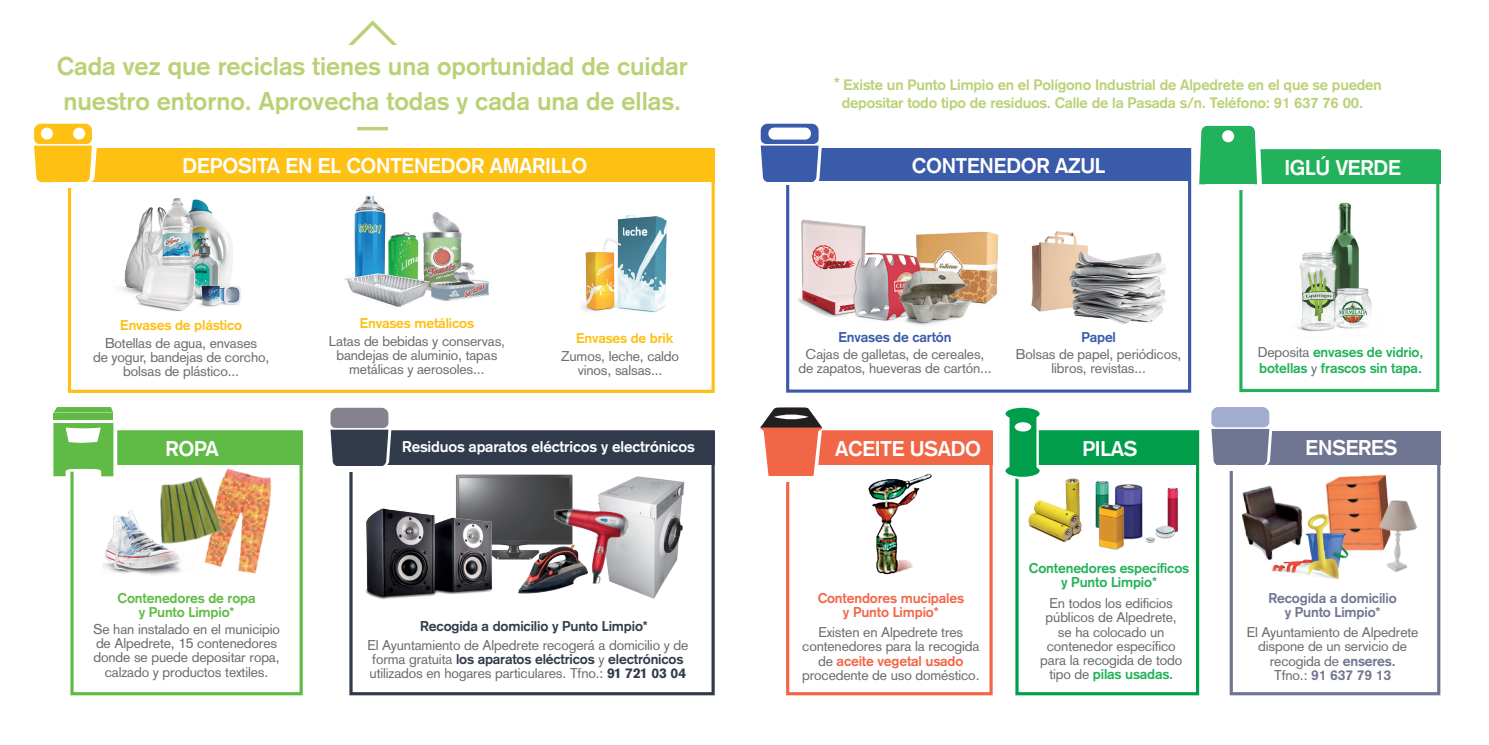
<style>
.page{position:relative;width:1489px;height:745px;background:#fff}
.page>*{position:absolute;margin:0;border:0;box-sizing:border-box;transform-origin:0 0}
.t1{font:700 25.2px "Akzidenz Grotesk";color:#bad176}
.t2{font:700 21px "Akzidenz Grotesk";letter-spacing:-.01em;color:#fff}
.t3{font:700 15.22px "Akzidenz Grotesk";letter-spacing:-.01em;color:#fff}
.t4{font:700 14.88px "Akzidenz Grotesk";letter-spacing:-.01em;color:#bad176}
.t5{font:14px/14.2px "Akzidenz Grotesk";letter-spacing:-.01em;color:#6c6d70;text-align:center}
.t6{font:700 14px/14.2px "Akzidenz Grotesk";letter-spacing:-.01em;color:#23b25c;text-align:center}
.t7{font:700 14px "Akzidenz Grotesk";letter-spacing:-.01em;color:#fdc013}
.t8{font:700 14px "Akzidenz Grotesk";letter-spacing:-.01em;color:#707592}
.t9{font:700 14px "Akzidenz Grotesk";letter-spacing:-.01em;color:#f26648}
.t10{font:700 14px "Akzidenz Grotesk";letter-spacing:-.01em;color:#60bb46}
.t11{font:700 14px "Akzidenz Grotesk";letter-spacing:-.01em;color:#313b4c}
.t12{font:700 14px "Akzidenz Grotesk";letter-spacing:-.01em;color:#3a5ba9}
.s1{font-weight:700;color:#313b4c}
.s2{font-family:"Akzidenz Grotesk BQ";font-weight:700;color:#313b4c}
.s3{font-size:17.68px}
.s4{font-weight:700;color:#f26648}
.s5{font-weight:700;color:#23b25c}
.s6{font-weight:400;color:#6c6d70}
.s7{font-weight:700;color:#707592}
</style>
<div class="page">
<img style="left:1242px;top:490px;width:8px;height:55px">
<div style="left:1015px;top:430px;width:184px;height:264px;border:3px solid #009e4b"></div>
<div style="left:1017px;top:431px;width:182px;height:34px;background:#009e4b"></div>
<div style="left:786px;top:430px;width:206px;height:264px;border:3px solid #f26648"></div>
<div style="left:791px;top:431px;width:201px;height:34px;background:#f26648"></div>
<div style="left:70px;top:430px;width:233px;height:264px;border:3px solid #60bb46"></div>
<div style="left:349px;top:430px;width:365px;height:264px;border:3px solid #313b4c"></div>
<div style="left:80px;top:431px;width:223px;height:34px;background:#60bb46"></div>
<div style="left:349px;top:431px;width:365px;height:34px;background:#313b4c"></div>
<svg style="left:349px;top:20px;width:47px;height:24px"></svg>
<hr style="left:357px;top:127px;width:31px;height:3px;background:#bad176">
<div style="left:68px;top:148px;width:646px;height:244px;border:3px solid #fdc013"></div>
<div style="left:84px;top:148px;width:630px;height:34px;background:#fdc013"></div>
<svg style="left:34px;top:124px;width:63px;height:58px;background:#fdc834"></svg>
<div style="left:41px;top:127px;width:12px;height:12px;background:#fff;border-radius:50%"></div>
<div style="left:73px;top:127px;width:12px;height:12px;background:#fff;border-radius:50%"></div>
<img style="left:581px;top:215px;width:86px;height:98px">
<img style="left:119px;top:198px;width:122px;height:114px">
<img style="left:344px;top:195px;width:145px;height:112px">
<div style="left:786px;top:148px;width:405px;height:244px;border:3px solid #3a5ba9"></div>
<div style="left:778px;top:149px;width:413px;height:32px;background:#3a5ba9"></div>
<svg style="left:760px;top:124px;width:61px;height:58px"></svg>
<div style="left:768px;top:127px;width:43px;height:12px;background:#fff;border-radius:6px"></div>
<img style="left:1031px;top:231px;width:136px;height:93px">
<div style="left:53px;top:182px;width:34px;height:5px;background:#fff"></div>
<hr style="left:760px;top:182px;width:54px;height:2px;background:#fff">
<div style="left:1239px;top:149px;width:200px;height:243px;border:3px solid #23b25c"></div>
<div style="left:1226px;top:150px;width:214px;height:34px;background:#23b25c"></div>
<img style="left:1296px;top:202px;width:76px;height:130px">
<svg style="left:1199px;top:126px;width:62px;height:58px"></svg>
<div style="left:1221px;top:130px;width:12px;height:12px;background:#fff;border-radius:50%"></div>
<div style="left:1205px;top:184px;width:49px;height:5px;background:#fff"></div>
<div style="left:1229px;top:431px;width:211px;height:263px;border:3px solid #707592"></div>
<div style="left:1253px;top:431px;width:187px;height:34px;background:#707592"></div>
<div style="left:53px;top:412px;width:60px;height:7px;background:#60bb46"></div>
<svg style="left:54px;top:407px;width:59px;height:5px"></svg>
<svg style="left:1005px;top:407px;width:34px;height:12px"></svg>
<svg style="left:1009px;top:409px;width:29px;height:70px"></svg>
<div style="left:1012px;top:424px;width:21px;height:17px;background:#009e4b"></div>
<div style="left:1014px;top:422px;width:17px;height:9px;background:#fff;border-radius:50%"></div>
<img style="left:455px;top:474px;width:118px;height:86px">
<img style="left:595px;top:476px;width:90px;height:122px">
<img style="left:516px;top:532px;width:58px;height:62px">
<img style="left:553px;top:507px;width:76px;height:76px">
<svg style="left:1211px;top:407px;width:61px;height:58px"></svg>
<div style="left:1214px;top:465px;width:49px;height:5px;background:#fff"></div>
<img style="left:365px;top:491px;width:136px;height:108px">
<img style="left:204px;top:468px;width:68px;height:106px">
<img style="left:160px;top:469px;width:69px;height:87px">
<svg style="left:330px;top:407px;width:61px;height:59px"></svg>
<div style="left:334px;top:466px;width:49px;height:5px;background:#fff"></div>
<div style="left:766px;top:476px;width:49px;height:5px;background:#fff"></div>
<div style="left:1005px;top:464px;width:34px;height:12px;background:#009e4b;border-radius:50%"></div>
<img style="left:868px;top:473px;width:64px;height:102px">
<img style="left:1115px;top:484px;width:28px;height:56px">
<img style="left:1095px;top:481px;width:14px;height:10px">
<img style="left:1095px;top:491px;width:36px;height:59px">
<img style="left:1167px;top:487px;width:11px;height:26px">
<img style="left:1136px;top:513px;width:42px;height:30px">
<img style="left:1025px;top:475px;width:57px;height:67px">
<img style="left:1338px;top:474px;width:50px;height:77px">
<img style="left:1374px;top:497px;width:43px;height:75px">
<img style="left:1250px;top:478px;width:104px;height:102px">
<img style="left:102px;top:497px;width:93px;height:79px">
<svg style="left:53px;top:423px;width:64px;height:55px"></svg>
<svg style="left:760px;top:407px;width:66px;height:69px"></svg>
<img style="left:786px;top:215px;width:52px;height:112px">
<img style="left:838px;top:223px;width:161px;height:103px">
<p class="t1" style="left:57px;top:51px;width:632px">Cada vez que reciclas tienes una oportunidad de cuidar</p>
<p class="t1" style="left:63px;top:86px;width:619px">nuestro entorno. Aprovecha todas y cada una de ellas.</p>
<p class="t2" style="left:183px;top:153px;width:406px">DEPOSITA EN EL CONTENEDOR AMARILLO</p>
<p class="t7" style="left:120px;top:316px;width:123px">Envases de plástico</p>
<p class="t5" style="left:105px;top:335px;width:153px">Botellas de agua, envases</p>
<p class="t5" style="left:93px;top:349px;width:178px">de yogur, bandejas de corcho,</p>
<p class="t5" style="left:123px;top:363px;width:117px">bolsas de plástico...</p>
<p class="t7" style="left:360px;top:315px;width:116px">Envases metálicos</p>
<p class="t5" style="left:329px;top:334px;width:178px">Latas de bebidas y conservas,</p>
<p class="t5" style="left:336px;top:348px;width:162px">bandejas de aluminio, tapas</p>
<p class="t5" style="left:349px;top:362px;width:137px">metálicas y aerosoles...</p>
<p class="t7" style="left:576px;top:330px;width:99px">Envases de brik</p>
<p class="t5" style="left:561px;top:349px;width:119px">Zumos, leche, caldo</p>
<p class="t5" style="left:577px;top:363px;width:86px">vinos, salsas...</p>
<p class="t2" style="left:165px;top:436px;width:55px">ROPA</p>
<p class="t3" style="left:402px;top:437px;width:294px">Residuos aparatos eléctricos y electrónicos</p>
<p class="t10" style="left:118px;top:589px;width:139px">Contenedores de ropa</p>
<p class="t10" style="left:139px;top:603px;width:97px">y Punto Limpio*</p>
<p class="t5" style="left:93px;top:621px;width:188px">Se han instalado en el municipio de Alpedrete, 15 contenedores donde se puede depositar ropa, calzado y productos textiles.</p>
<p class="t11" style="left:420px;top:617px;width:229px">Recogida a domicilio y Punto Limpio*</p>
<p class="t5" style="left:367px;top:637px;width:322px;text-align:left">El Ayuntamiento de Alpedrete recogerá a domicilio y de forma gratuita <span class="s1">los aparatos eléctricos</span> y <span class="s1">electrónicos </span>utilizados en hogares particulares. Tfno.: <span class="s2">91 721 03 04</span></p>
<p class="t4" style="left:833px;top:76px;width:549px"><span class="s3">*</span> Existe un Punto Limpio en el Polígono Industrial de Alpedrete en el que se pueden</p>
<p class="t4" style="left:841px;top:93px;width:523px">depositar todo tipo de residuos. Calle de la Pasada s/n. Teléfono: 91 637 76 00.</p>
<p class="t2" style="left:911px;top:153px;width:195px">CONTENEDOR AZUL</p>
<p class="t2" style="left:1284px;top:155px;width:118px">IGLÚ VERDE</p>
<p class="t12" style="left:838px;top:328px;width:114px">Envases de cartón</p>
<p class="t5" style="left:805px;top:347px;width:180px">Cajas de galletas, de cereales,</p>
<p class="t5" style="left:798px;top:361px;width:195px">de zapatos, hueveras de cartón...</p>
<p class="t12" style="left:1081px;top:328px;width:36px">Papel</p>
<p class="t5" style="left:1015px;top:347px;width:167px">Bolsas de papel, periódicos, libros, revistas...</p>
<p class="t2" style="left:835px;top:436px;width:147px">ACEITE USADO</p>
<p class="t2" style="left:1082px;top:436px;width:57px">PILAS</p>
<p class="t9" style="left:817px;top:589px;width:148px">Contendores mucipales</p>
<p class="t9" style="left:843px;top:603px;width:97px">y Punto Limpio*</p>
<p class="t5" style="left:802px;top:625px;width:179px">Existen en Alpedrete tres contenedores para la recogida de <span class="s4">aceite vegetal usado </span>procedente de uso doméstico.</p>
<p class="t6" style="left:1028px;top:560px;width:162px">Contenedores específicos y Punto Limpio*</p>
<p class="t5" style="left:1040px;top:595px;width:143px">En todos los edificios públicos de Alpedrete, se ha colocado un contenedor específico para la recogida de todo tipo de <span class="s5">pilas usadas.</span></p>
<p class="t6" style="left:1257px;top:344px;width:167px"><span class="s6">Deposita</span> envases de vidrio,</p>
<p class="t6" style="left:1259px;top:361px;width:164px">botellas <span class="s6">y</span> frascos sin tapa.</p>
<p class="t2" style="left:1305px;top:435px;width:93px">ENSERES</p>
<p class="t8" style="left:1268px;top:589px;width:130px">Recogida a domicilio</p>
<p class="t8" style="left:1284px;top:603px;width:97px">y Punto Limpio*</p>
<p class="t5" style="left:1246px;top:625px;width:173px">El Ayuntamiento de Alpedrete dispone de un servicio de recogida de <span class="s7">enseres.</span></p>
<p class="t8" style="left:1274px;top:666px;width:118px"><span class="s6">Tfno.:</span> 91 637 79 13</p>
</div>
